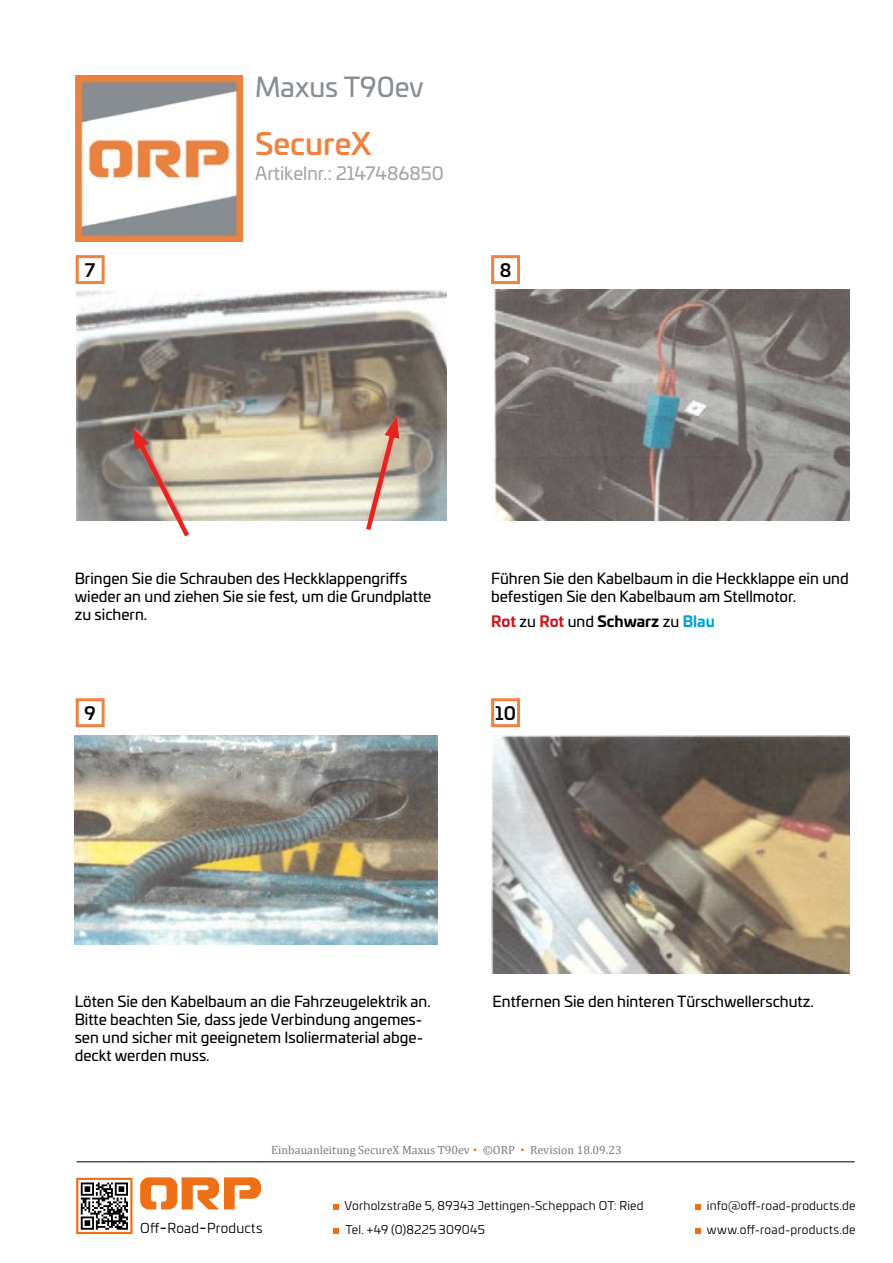
<style>
.page{position:relative;width:893px;height:1263px;background:#fff}
.page>*{position:absolute;margin:0;border:0;box-sizing:border-box;transform-origin:0 0}
.t1{font:500 30px "Univia Pro";color:#ed833f}
.t2{font:27px "Univia Pro";color:#898e93}
.t3{font:18px "Univia Pro";color:#a3a7ab}
.t4{font:500 18px "Univia Pro";color:#000}
.t5{font:15px/18px "Univia Pro";color:#000}
.t6{font:13.5px "Univia Pro";letter-spacing:.015em;color:#000}
.t7{font:12px "Univia Pro";letter-spacing:.02em;color:#000}
.t8{font:12px "Cambria";color:#7c7b7b}
.s1{font-weight:700;color:#cd1719}
.s2{font-weight:700}
.s3{font-weight:700;color:#009fe3}
.s4{color:#ed833f}
.s5{font-size:18px}
</style>
<div class="page">
<img style="left:76px;top:75px;width:166px;height:167px">
<hr style="left:77px;top:1161px;width:778px;height:1px;background:#000">
<svg style="left:140px;top:1177px;width:121px;height:32px"></svg>
<div style="left:76px;top:1178px;width:57px;height:56px;border:2px solid #ed7016"></div>
<svg style="left:81px;top:1182px;width:47px;height:48px"></svg>
<svg style="left:333px;top:1204px;width:5px;height:5px"></svg>
<svg style="left:695px;top:1204px;width:5px;height:5px"></svg>
<svg style="left:333px;top:1228px;width:5px;height:6px"></svg>
<svg style="left:695px;top:1228px;width:5px;height:6px"></svg>
<img style="left:494px;top:289px;width:355px;height:231px">
<img style="left:77px;top:289px;width:369px;height:231px">
<div style="left:491px;top:255px;width:29px;height:29px;border:3px solid #ed833f"></div>
<div style="left:76px;top:255px;width:29px;height:29px;border:3px solid #ed833f"></div>
<div style="left:76px;top:698px;width:29px;height:29px;border:3px solid #ed833f"></div>
<img style="left:75px;top:735px;width:362px;height:209px">
<div style="left:491px;top:698px;width:29px;height:29px;border:3px solid #ed833f"></div>
<img style="left:491px;top:735px;width:358px;height:239px">
<img style="left:132px;top:428px;width:61px;height:109px">
<svg style="left:363px;top:417px;width:36px;height:113px;background:#d3ae9e"></svg>
<h2 class="t2" style="left:255px;top:67px;width:170px">Maxus T90ev</h2>
<h1 class="t1" style="left:255px;top:120px;width:118px">SecureX</h1>
<p class="t3" style="left:255px;top:159px;width:190px">Artikelnr.: 2147486850</p>
<p class="t4" style="left:85px;top:256px;width:12px">7</p>
<p class="t4" style="left:500px;top:256px;width:13px">8</p>
<p class="t5" style="left:75px;top:569px;width:358px">Bringen Sie die Schrauben des Heckklappengriffs wieder an und ziehen Sie sie fest, um die Grundplatte zu sichern.</p>
<p class="t5" style="left:491px;top:569px;width:359px">Führen Sie den Kabelbaum in die Heckklappe ein und befestigen Sie den Kabelbaum am Stellmotor.</p>
<p class="t5" style="left:491px;top:611px;width:225px"><span class="s1">Rot</span> zu <span class="s1">Rot</span> und <span class="s2">Schwarz</span> zu <span class="s3">Blau</span></p>
<p class="t4" style="left:85px;top:699px;width:13px">9</p>
<p class="t4" style="left:495px;top:699px;width:22px">10</p>
<p class="t5" style="left:75px;top:992px;width:357px">Löten Sie den Kabelbaum an die Fahrzeugelektrik an.<br>Bitte beachten Sie, dass jede Verbindung angemes&shy;sen und sicher mit geeignetem Isoliermaterial abge&shy;deckt werden muss.</p>
<p class="t5" style="left:492px;top:992px;width:323px">Entfernen Sie den hinteren Türschwellerschutz.</p>
<p class="t8" style="left:271px;top:1143px;width:352px">Einbauanleitung SecureX Maxus T90ev<span class="s4">▪</span> ©ORP <span class="s4">▪</span> Revision 18.09.23</p>
<p class="t7" style="left:344px;top:1196px;width:301px">Vorholzstraße 5, 89343 Jettingen-Scheppach OT: Ried</p>
<p class="t6" style="left:140px;top:1219px;width:124px">Off<span class="s5">-</span>Road<span class="s5">-</span>Products</p>
<p class="t7" style="left:346px;top:1220px;width:141px">Tel. +49 (0)8225 309045</p>
<p class="t7" style="left:707px;top:1196px;width:150px">info@off-road-products.de</p>
<p class="t7" style="left:707px;top:1220px;width:150px">www.off-road-products.de</p>
</div>
